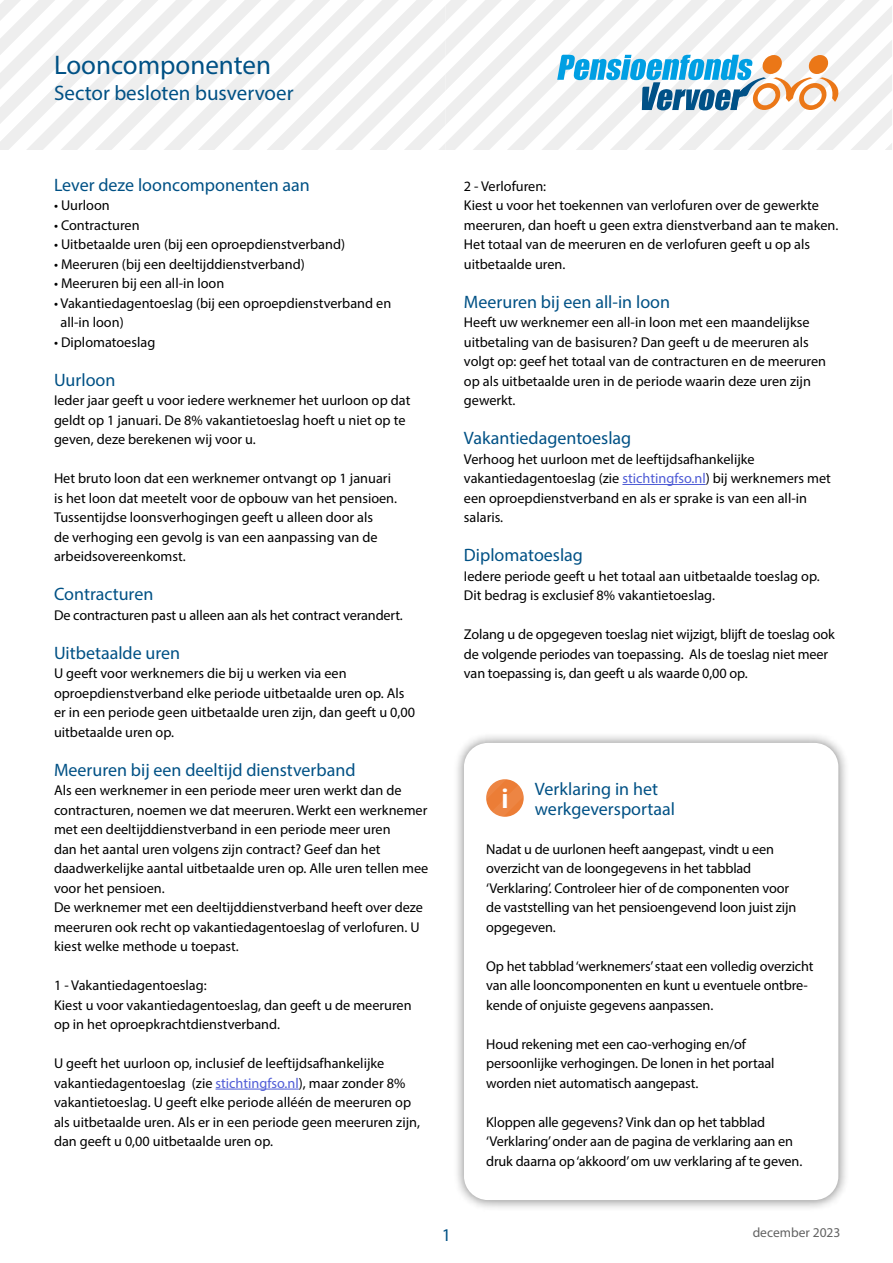
<style>
.page{position:relative;width:893px;height:1263px;background:#fff}
.page>*{position:absolute;margin:0;border:0;box-sizing:border-box;transform-origin:0 0}
.t1{font:27px "Myriad Pro";color:#005185}
.t2{font:700 25.5px "Open Sans";color:#fff}
.t3{font:21px "Myriad Pro";color:#005185}
.t4{font:18px/19.5px "Myriad Pro";color:#005185}
.t5{font:14.25px/19.5px "Myriad Pro";color:#000}
.t6{font:13.5px "Myriad Pro";color:#636363}
.s1{color:#4f5cd6}
</style>
<div class="page">
<div style="left:452px;top:731px;width:398px;height:480px;background:#000;opacity:.5"></div>
<div style="left:464px;top:743px;width:374px;height:457px;background:#fff;border-radius:24px"></div>
<hr style="left:215px;top:1089px;width:84px;height:1px;background:#4f5cd6">
<hr style="left:622px;top:484px;width:84px;height:1px;background:#4f5cd6">
<svg style="left:486px;top:779px;width:38px;height:38px"></svg>
<svg style="left:0;top:0;width:892px;height:149px"></svg>
<h1 class="t1" style="left:54px;top:49px;width:219px">Looncomponenten</h1>
<h3 class="t3" style="left:54px;top:80px;width:241px">Sector besloten busvervoer</h3>
<p class="t4" style="left:54px;top:174px;width:257px">Lever deze looncomponenten aan</p>
<p class="t5" style="left:54px;top:195px;width:57px">• Uurloon</p>
<p class="t5" style="left:54px;top:215px;width:87px">• Contracturen</p>
<p class="t5" style="left:54px;top:234px;width:293px">• Uitbetaalde uren (bij een oproepdienstverband)</p>
<p class="t5" style="left:54px;top:254px;width:252px">• Meeruren (bij een deeltijddienstverband)</p>
<p class="t5" style="left:54px;top:273px;width:172px">• Meeruren bij een all-in loon</p>
<p class="t5" style="left:61px;top:293px;width:332px;text-indent:-7px">• Vakantiedagentoeslag (bij een oproepdienstverband en all-in loon)</p>
<p class="t5" style="left:54px;top:332px;width:103px">• Diplomatoeslag</p>
<p class="t4" style="left:54px;top:369px;width:63px">Uurloon</p>
<p class="t5" style="left:54px;top:390px;width:358px">Ieder jaar geeft u voor iedere werknemer het uurloon op dat geldt op 1 januari. De 8% vakantietoeslag hoeft u niet op te geven, deze berekenen wij voor u.</p>
<p class="t5" style="left:54px;top:468px;width:345px">Het bruto loon dat een werknemer ontvangt op 1 januari is het loon dat meetelt voor de opbouw van het pensioen.<br>Tussentijdse loonsverhogingen geeft u alleen door als<br>de verhoging een gevolg is van een aanpassing van de arbeidsovereenkomst.</p>
<p class="t4" style="left:54px;top:584px;width:101px">Contracturen</p>
<p class="t5" style="left:54px;top:605px;width:350px">De contracturen past u alleen aan als het contract verandert.</p>
<p class="t4" style="left:54px;top:642px;width:128px">Uitbetaalde uren</p>
<p class="t5" style="left:54px;top:663px;width:363px">U geeft voor werknemers die bij u werken via een oproepdienstverband elke periode uitbetaalde uren op. Als er in een periode geen uitbetaalde uren zijn, dan geeft u 0,00 uitbetaalde uren op.</p>
<p class="t4" style="left:54px;top:759px;width:303px">Meeruren bij een deeltijd dienstverband</p>
<p class="t5" style="left:54px;top:780px;width:376px">Als een werknemer in een periode meer uren werkt dan de contracturen, noemen we dat meeruren. Werkt een werknemer met een deeltijddienstverband in een periode meer uren<br>dan het aantal uren volgens zijn contract? Geef dan het daadwerkelijke aantal uitbetaalde uren op. Alle uren tellen mee voor het pensioen.<br>De werknemer met een deeltijddienstverband heeft over deze meeruren ook recht op vakantiedagentoeslag of verlofuren. U kiest welke methode u toepast.</p>
<p class="t5" style="left:54px;top:975px;width:359px">1 - Vakantiedagentoeslag:<br>Kiest u voor vakantiedagentoeslag, dan geeft u de meeruren op in het oproepkrachtdienstverband.</p>
<p class="t5" style="left:54px;top:1053px;width:367px">U geeft het uurloon op, inclusief de leeftijdsafhankelijke vakantiedagentoeslag (zie <span class="s1">stichtingfso.nl</span>), maar zonder 8% vakantietoeslag. U geeft elke periode alléén de meeruren op als uitbetaalde uren. Als er in een periode geen meeruren zijn, dan geeft u 0,00 uitbetaalde uren op.</p>
<p class="t5" style="left:464px;top:176px;width:376px">2 - Verlofuren:<br>Kiest u voor het toekennen van verlofuren over de gewerkte meeruren, dan hoeft u geen extra dienstverband aan te maken.<br>Het totaal van de meeruren en de verlofuren geeft u op als uitbetaalde uren.</p>
<p class="t4" style="left:464px;top:291px;width:208px">Meeruren bij een all-in loon</p>
<p class="t5" style="left:464px;top:312px;width:364px">Heeft uw werknemer een all-in loon met een maandelijkse uitbetaling van de basisuren? Dan geeft u de meeruren als volgt op: geef het totaal van de contracturen en de meeruren op als uitbetaalde uren in de periode waarin deze uren zijn gewerkt.</p>
<p class="t4" style="left:464px;top:428px;width:169px">Vakantiedagentoeslag</p>
<p class="t5" style="left:464px;top:449px;width:369px">Verhoog het uurloon met de leeftijdsafhankelijke vakantiedagentoeslag (zie <span class="s1">stichtingfso.nl</span>) bij werknemers met een oproepdienstverband en als er sprake is van een all-in salaris.</p>
<p class="t4" style="left:464px;top:545px;width:121px">Diplomatoeslag</p>
<p class="t5" style="left:464px;top:566px;width:357px">Iedere periode geeft u het totaal aan uitbetaalde toeslag op.<br>Dit bedrag is exclusief 8% vakantietoeslag.</p>
<p class="t5" style="left:464px;top:624px;width:372px">Zolang u de opgegeven toeslag niet wijzigt, blijft de toeslag ook de volgende periodes van toepassing. Als de toeslag niet meer van toepassing is, dan geeft u als waarde 0,00 op.</p>
<h2 class="t2" style="left:501px;top:780px;width:9px">i</h2>
<p class="t4" style="left:535px;top:779px;width:142px">Verklaring in het werkgeversportaal</p>
<p class="t5" style="left:486px;top:839px;width:312px">Nadat u de uurlonen heeft aangepast, vindt u een overzicht van de loongegevens in het tabblad ‘Verklaring’. Controleer hier of de componenten voor de vaststelling van het pensioengevend loon juist zijn opgegeven.</p>
<p class="t5" style="left:486px;top:956px;width:329px">Op het tabblad ‘werknemers’ staat een volledig overzicht van alle looncomponenten en kunt u eventuele ontbre&shy;kende of onjuiste gegevens aanpassen.</p>
<p class="t5" style="left:486px;top:1034px;width:290px">Houd rekening met een cao-verhoging en/of persoonlijke verhogingen. De lonen in het portaal worden niet automatisch aangepast.</p>
<p class="t5" style="left:486px;top:1112px;width:318px">Kloppen alle gegevens? Vink dan op het tabblad ‘Verklaring’ onder aan de pagina de verklaring aan en druk daarna op ‘akkoord’ om uw verklaring af te geven.</p>
<p class="t4" style="left:442px;top:1224px;width:11px">1</p>
<p class="t6" style="left:753px;top:1224px;width:89px">december 2023</p>
</div>
